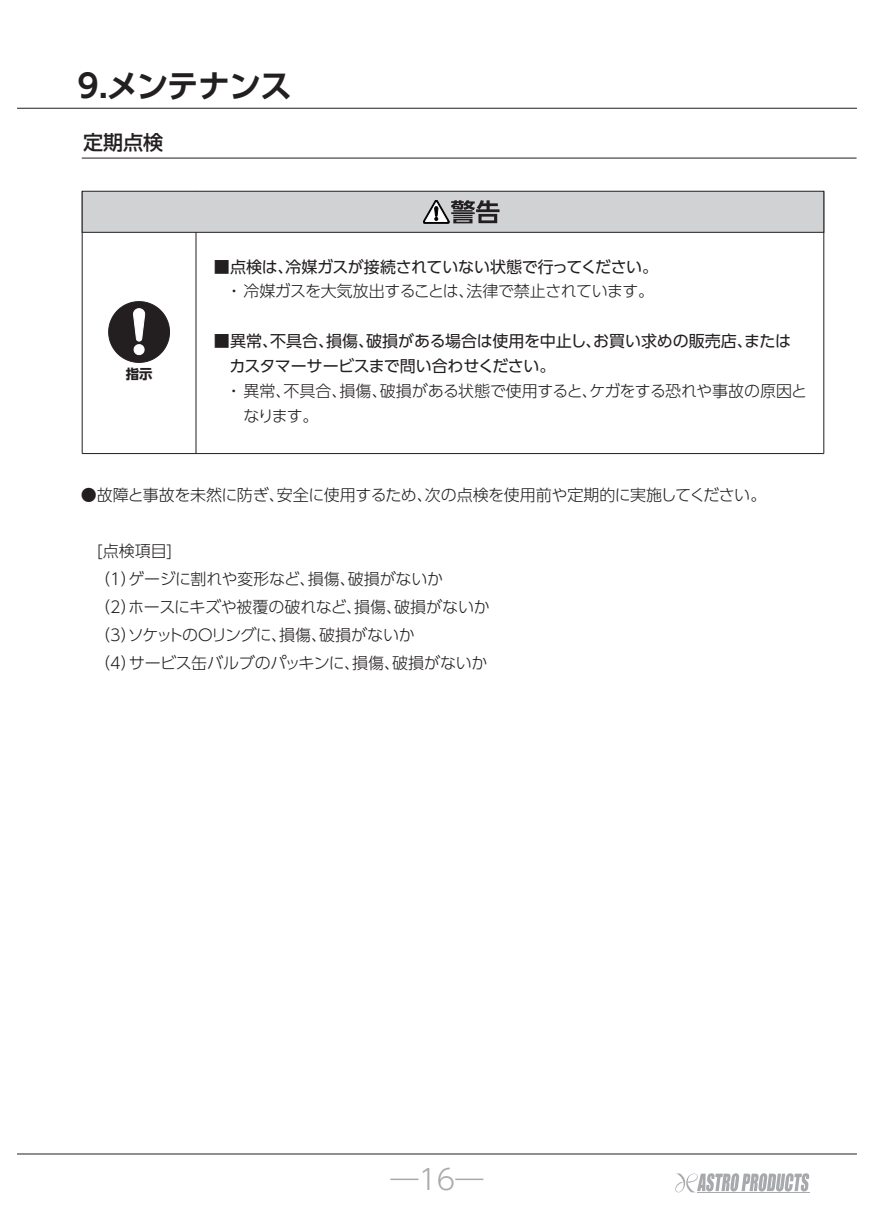
<style>
.page{position:relative;width:874px;height:1225px;background:#fff}
.page>*{position:absolute;margin:0;border:0;box-sizing:border-box;transform-origin:0 0}
.t1{font:700 32px "UD Shin Go Pr 6 De";letter-spacing:-.035em;color:#231f20}
.t2{font:300 28px "UD Shin Go Pr 6";color:#a8a9ad}
.t3{font:500 20px "UD Shin Go Pr 6";color:#231f20}
.t4{font:300 16px/28px "UD Shin Go Pr 6";letter-spacing:-.02em;color:#231f20}
.t5{font:16px/24.8px "UD Shin Go Pr 6";letter-spacing:-.015em;color:#231f20}
.t6{font:700 13.4px "UD Shin Go Pr 6";color:#231f20}
</style>
<div class="page">
<hr style="left:17px;top:1153px;width:839px;height:1px;background:#231f20">
<svg style="left:675px;top:1173px;width:133px;height:20px"></svg>
<hr style="left:696px;top:1192px;width:113px;height:1px;background:#a8a9ad">
<hr style="left:17px;top:108px;width:839px;height:1px;background:#231f20">
<hr style="left:82px;top:158px;width:774px;height:1px;background:#231f20">
<hr style="left:82px;top:191px;width:1px;height:262px;background:#231f20">
<hr style="left:82px;top:453px;width:741px;height:1px;background:#231f20">
<hr style="left:822px;top:191px;width:1px;height:262px;background:#231f20">
<hr style="left:195px;top:191px;width:1px;height:262px;background:#231f20">
<div style="left:82px;top:191px;width:741px;height:42px;background:#d1d2d4;border:1px solid #231f20"></div>
<svg style="left:423px;top:200px;width:76px;height:23px"></svg>
<svg style="left:108px;top:301px;width:62px;height:62px"></svg>
<h1 class="t1" style="left:77px;top:60px;width:216px">9.メンテナンス</h1>
<p class="t3" style="left:83px;top:126px;width:81px">定期点検</p>
<p class="t6" style="left:126px;top:363px;width:28px">指示</p>
<p class="t5" style="left:214px;top:254px;width:446px">■ 点検は、冷媒ガスが接続されていない状態で行ってください。</p>
<p class="t4" style="left:226px;top:277px;width:429px">・ 冷媒ガスを大気放出することは、法律で禁止されています。</p>
<p class="t5" style="left:229px;top:328px;width:563px;text-indent:-16px">■ 異常、不具合、損傷、破損がある場合は使用を中止し、お買い求めの販売店、またはカスタマーサービスまで問い合わせください。</p>
<p class="t4" style="left:243px;top:378px;width:565px;line-height:24.8px;text-indent:-17px">・ 異常、不具合、損傷、破損がある状態で使用すると、ケガをする恐れや事故の原因となります。</p>
<p class="t4" style="left:81px;top:480px;width:686px">●故障と事故を未然に防ぎ、安全に使用するため、次の点検を使用前や定期的に実施してください。</p>
<p class="t4" style="left:81px;top:536px;width:410px">　[点検項目]<br>　 （1）ゲージに割れや変形など、損傷、破損がないか<br>　 （2）ホースにキズや被覆の破れなど、損傷、破損がないか　 （3）ソケットのOリングに、損傷、破損がないか<br>　 （4）サービス缶バルブのパッキンに、損傷、破損がないか</p>
<h2 class="t2" style="left:390px;top:1157px;width:94px">―16―</h2>
</div>
